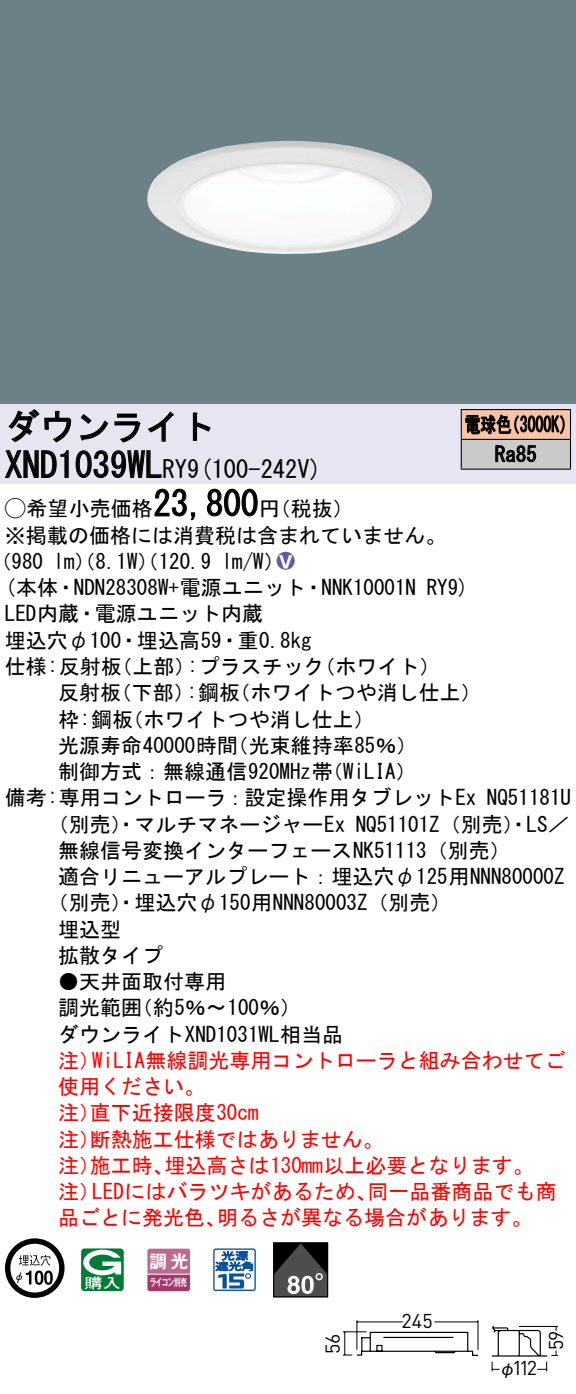
<style>
.page{position:relative;width:576px;height:1394px;background:#fff}
.page>*{position:absolute;margin:0;border:0;box-sizing:border-box;transform-origin:0 0}
.t1{font:35px "MS Gothic";color:#000}
.t2{font:24.5px "MS Gothic";color:#000}
.t3{font:21px/26.2px "MS Gothic";color:#000}
.t4{font:21px/26.2px "MS Gothic";color:#f00}
.t5{font:21px/29.8px "MS Gothic";color:#000;scale:.75 1}
.t6{font:21px "Ford Classification 1";color:#635aa0}
.t7{font:19.95px "DINOT";letter-spacing:-.04em;color:#000}
.t8{font:17.5px "Gothic MB101 Pro De Bold 90 pv RKSJ H";color:#fff}
.t9{font:17.5px "Gothic BBB Pro Medium 90 pv RKSJ H";color:#000}
.t10{font:10.15px "Gothic MB101 Pro De Bold 90 pv RKSJ H";letter-spacing:-.05em;color:#fff;scale:.65 1}
.s1{font-size:24.5px}
.s2{font-family:"Ford Classification 1"}
.s3{color:#fff}
</style>
<div class="page">
<div style="left:0;top:0;width:575px;height:404px;background:#6c8087"></div>
<img style="left:147px;top:141px;width:285px;height:113px">
<div style="left:0;top:404px;width:575px;height:79px;background:#e6e5f2"></div>
<svg style="left:8px;top:409px;width:64px;height:34px"></svg>
<svg style="left:80px;top:413px;width:60px;height:30px"></svg>
<svg style="left:147px;top:411px;width:26px;height:31px"></svg>
<svg style="left:192px;top:412px;width:19px;height:29px"></svg>
<svg style="left:5px;top:450px;width:64px;height:28px"></svg>
<svg style="left:75px;top:450px;width:87px;height:28px"></svg>
<svg style="left:154px;top:488px;width:42px;height:32px"></svg>
<svg style="left:207px;top:488px;width:51px;height:29px"></svg>
<svg style="left:5px;top:1238px;width:59px;height:59px"></svg>
<svg style="left:44px;top:1270px;width:9px;height:14px"></svg>
<svg style="left:81px;top:1248px;width:43px;height:42px"></svg>
<svg style="left:147px;top:1248px;width:43px;height:43px;background:#b65c86"></svg>
<hr style="left:147px;top:1273px;width:43px;height:1px;background:#fff">
<svg style="left:213px;top:1248px;width:43px;height:42px"></svg>
<div style="left:273px;top:1242px;width:55px;height:55px;border:1px solid #000"></div>
<svg style="left:273px;top:1243px;width:54px;height:53px;background:#474747"></svg>
<div style="left:461px;top:409px;width:109px;height:30px;background:#f7c4a7"></div>
<div style="left:461px;top:439px;width:109px;height:30px;background:#cacaca"></div>
<hr style="left:460px;top:409px;width:110px;height:1px;background:#000">
<hr style="left:569px;top:410px;width:2px;height:29px;background:#000">
<hr style="left:460px;top:439px;width:110px;height:1px;background:#000">
<hr style="left:569px;top:440px;width:2px;height:28px;background:#000">
<hr style="left:460px;top:468px;width:110px;height:2px;background:#000">
<svg style="left:460px;top:410px;width:104px;height:58px"></svg>
<svg style="left:491px;top:1325px;width:68px;height:47px"></svg>
<svg style="left:342px;top:1320px;width:137px;height:36px"></svg>
<h1 class="t1" style="left:5px;top:409px;width:212px">ダウンライト</h1>
<p class="t2" style="left:187px;top:456px;width:136px">(9 100-242 (V</p>
<h1 class="t1" style="left:5px;top:447px;width:184px">XND1039WL<span class="s1">RY</span></h1>
<h1 class="t1" style="left:153px;top:486px;width:106px">23,800</h1>
<p class="t3" style="left:5px;top:495px;width:442px"><span class="s2">A</span>希望小売価格<br>※掲載の価格には消費税は含まれていません。</p>
<p class="t6" style="left:277px;top:550px;width:19px">2<span class="s3">8</span></p>
<p class="t3" style="left:259px;top:495px;width:96px">（円税抜(</p>
<p class="t3" style="left:222px;top:548px;width:64px">l m (W/</p>
<p class="t3" style="left:-9px;top:548px;width:54px">（980</p>
<p class="t3" style="left:54px;top:548px;width:159px">lm）（8.1 ）（W 120.9</p>
<p class="t5" style="left:494px;top:409px;width:57px;text-indent:-30px">電球色<br>Ra85</p>
<p class="t5" style="left:504px;top:409px;width:96px">（3000 (K</p>
<p class="t3" style="left:5px;top:574px;width:412px">(本体・NDN28308 +W 電源ユニット・NNK10001N</p>
<p class="t3" style="left:5px;top:600px;width:259px">LED内蔵・電源ユニット内蔵</p>
<p class="t3" style="left:5px;top:627px;width:308px">埋込穴φ100・埋込高59・重0.8kg</p>
<p class="t3" style="left:314px;top:653px;width:127px">（ホワイト(</p>
<p class="t3" style="left:426px;top:574px;width:44px">RY (9</p>
<p class="t3" style="left:187px;top:653px;width:139px">:プラスチック</p>
<p class="t3" style="left:5px;top:653px;width:118px">仕様:反射板</p>
<p class="t3" style="left:111px;top:653px;width:85px">（上部）</p>
<p class="t3" style="left:58px;top:679px;width:65px">反射板</p>
<p class="t3" style="left:111px;top:679px;width:85px">（下部）</p>
<p class="t3" style="left:187px;top:679px;width:55px">:鋼板</p>
<p class="t3" style="left:229px;top:679px;width:253px">（ホワイトつや消し仕上(</p>
<p class="t3" style="left:58px;top:705px;width:76px">枠:鋼板</p>
<p class="t3" style="left:122px;top:705px;width:254px">（ホワイトつや消し仕上(</p>
<p class="t3" style="left:58px;top:732px;width:181px">光源寿命40000時間</p>
<p class="t3" style="left:227px;top:732px;width:191px">（光束維持率85％(</p>
<p class="t3" style="left:58px;top:758px;width:276px">制御方式：無線通信920MHz帯</p>
<p class="t3" style="left:322px;top:758px;width:96px">（WiLIA(</p>
<p class="t3" style="left:355px;top:784px;width:215px;text-indent:-350px">備考:専用コントローラ：設定操作用タブレットEx<br>NQ51101 （Z 別売）・LS／</p>
<p class="t3" style="left:486px;top:784px;width:85px">NQ51181U</p>
<p class="t3" style="left:48px;top:810px;width:299px">（別売）・マルチマネージャーEx</p>
<p class="t3" style="left:58px;top:837px;width:454px">無線信号変換インターフェースNK51113（別売(</p>
<p class="t3" style="left:58px;top:863px;width:507px">適合リニューアルプレート：埋込穴φ125用NNN80000Z</p>
<p class="t3" style="left:48px;top:889px;width:405px">（別売）・埋込穴φ150用NNN80003 （Z 別売(</p>
<p class="t3" style="left:58px;top:915px;width:64px">埋込型</p>
<p class="t3" style="left:58px;top:942px;width:106px">拡散タイプ</p>
<p class="t3" style="left:132px;top:968px;width:171px;text-indent:-73px">●天井面取付専用<br>（約5％〜100％(</p>
<p class="t3" style="left:58px;top:994px;width:286px">調光範囲<br>ダウンライトXND1031WL相当品</p>
<p class="t4" style="left:92px;top:1047px;width:475px">WiLIA無線調光専用コントローラと組み合わせてご</p>
<p class="t4" style="left:58px;top:1047px;width:43px">注）</p>
<p class="t4" style="left:58px;top:1073px;width:148px">使用ください。</p>
<p class="t4" style="left:90px;top:1099px;width:170px">直下近接限度30cm</p>
<p class="t4" style="left:90px;top:1099px;width:295px;text-indent:-32px">注）<br>断熱施工仕様ではありません。</p>
<p class="t4" style="left:58px;top:1125px;width:43px">注）</p>
<p class="t4" style="left:164px;top:1152px;width:370px">埋込高さは130mm以上必要となります。</p>
<p class="t4" style="left:90px;top:1152px;width:85px">施工時、</p>
<p class="t4" style="left:58px;top:1152px;width:43px">注）</p>
<p class="t4" style="left:92px;top:1178px;width:286px">LEDにはバラツキがあるため、</p>
<p class="t4" style="left:367px;top:1178px;width:190px">同一品番商品でも商</p>
<p class="t4" style="left:58px;top:1178px;width:43px">注）</p>
<p class="t4" style="left:58px;top:1204px;width:169px">品ごとに発光色、</p>
<p class="t4" style="left:217px;top:1204px;width:317px">明るさが異なる場合があります。</p>
<p class="t8" style="left:149px;top:1246px;width:41px">調光</p>
<p class="t10" style="left:150px;top:1274px;width:59px">ライコン別売</p>
<p class="t7" style="left:319px;top:1353px;width:22px;rotate:-90deg">56</p>
<p class="t7" style="left:401px;top:1307px;width:33px">245</p>
<p class="t7" style="left:512px;top:1354px;width:27px">112</p>
<p class="t9" style="left:498px;top:1353px;width:19px">φ</p>
<p class="t7" style="left:542px;top:1350px;width:21px;rotate:-90deg">59</p>
</div>
